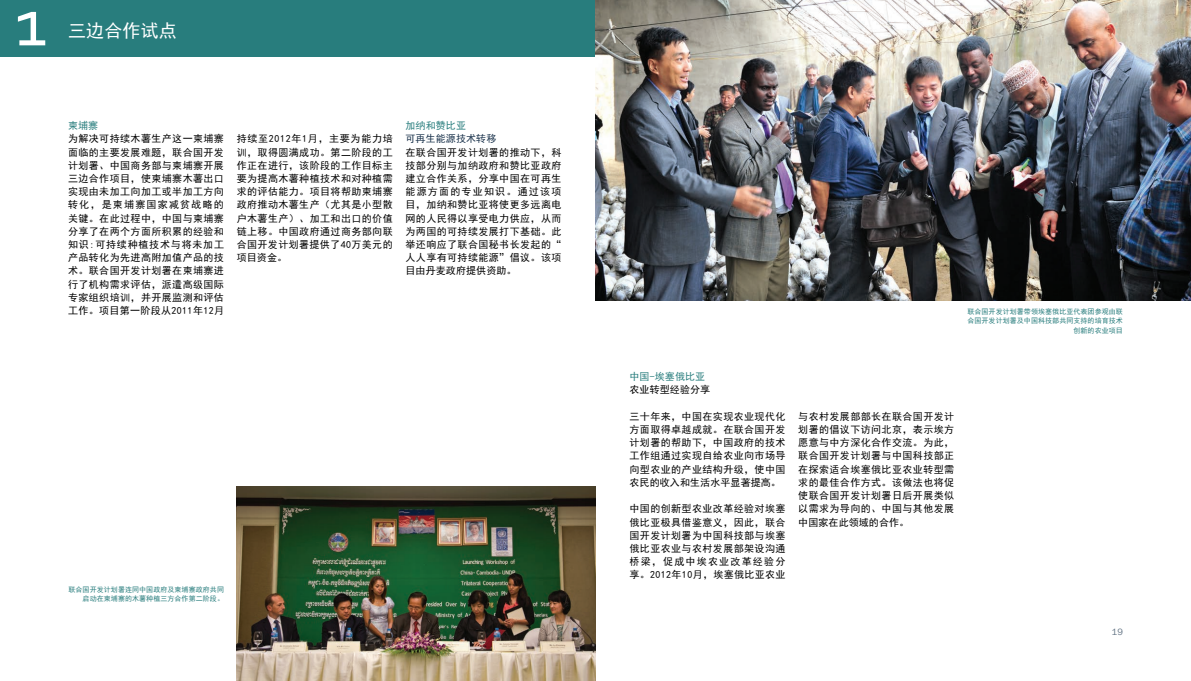
<style>
.page{position:relative;width:1191px;height:681px;background:#fff}
.page>*{position:absolute;margin:0;border:0;box-sizing:border-box;transform-origin:0 0}
.t1{font:72px "Corbel";color:#fff}
.Kapitel_Demi_copy_ye{font:18px "Sim Hei";letter-spacing:.01em;color:#fff}
.Lauftext_Book{font:10px/13.2px "Sim Hei";letter-spacing:.04em;color:#000;text-align:justify}
.Zwischentitel_Demi_y{font:10px "Sim Hei";letter-spacing:.01em;color:#287d7d}
.Zwischentitel_Demi_y-2{font:10px "Sim Hei";letter-spacing:.01em;color:#1c344d}
.Lauftext_Book-2{font:10px "Sim Hei";letter-spacing:.01em;color:#000}
.t2{font:9.2px "Franklin Gothic LT Com";color:#607182}
.Marginaltext_Book_ye{font:7px/9.2px "Sim Hei";letter-spacing:.01em;color:#287d7d;text-align:right}
</style>
<div class="page">
<div style="left:0;top:0;width:1191px;height:57px;background:#287d7d"></div>
<img style="left:237px;top:486px;width:358px;height:194px">
<img style="left:596px;top:0;width:595px;height:301px">
<p class="t1" style="left:15px;top:-23px;width:34px">1</p>
<p class="Kapitel_Demi_copy_ye" style="left:68px;top:21px;width:110px">三边合作试点</p>
<p class="Zwischentitel_Demi_y" style="left:68px;top:120px;width:32px">柬埔寨</p>
<p class="Lauftext_Book" style="left:68px;top:132px;width:157px">为解决可持续木薯生产这一柬埔寨面临的主要发展难题，联合国开发计划署、中国商务部与柬埔寨开展三边合作项目，使柬埔寨木薯出口实现由未加工向加工或半加工方向转化，是柬埔寨国家减贫战略的关键。在此过程中，中国与柬埔寨分享了在两个方面所积累的经验和知识:可持续种植技术与将未加工产品转化为先进高附加值产品的技术。联合国开发计划署在柬埔寨进行了机构需求评估，派遣高级国际专家组织培训，并开展监测和评估工作。项目第一阶段从2011年12月</p>
<p class="Lauftext_Book" style="left:237px;top:132px;width:157px">持续至2012年1月，主要为能力培训，取得圆满成功。第二阶段的工作正在进行，该阶段的工作目标主要为提高木薯种植技术和对种植需求的评估能力。项目将帮助柬埔寨政府推动木薯生产（尤其是小型散户木薯生产）、加工和出口的价值链上移。中国政府通过商务部向联合国开发计划署提供了40万美元的项目资金。</p>
<p class="Zwischentitel_Demi_y" style="left:405px;top:120px;width:62px">加纳和赞比亚</p>
<p class="Zwischentitel_Demi_y-2" style="left:405px;top:134px;width:92px">可再生能源技术转移</p>
<p class="Lauftext_Book" style="left:405px;top:145px;width:157px">在联合国开发计划署的推动下，科技部分别与加纳政府和赞比亚政府建立合作关系，分享中国在可再生能源方面的专业知识。通过该项目，加纳和赞比亚将使更多远离电网的人民得以享受电力供应，从而为两国的可持续发展打下基础。此举还响应了联合国秘书长发起的“人人享有可持续能源”倡议。该项目由丹麦政府提供资助。</p>
<p class="Marginaltext_Book_ye" style="left:68px;top:584px;width:157px">联合国开发计划署连同中国政府及柬埔寨政府共同启动在柬埔寨的木薯种植三方合作第二阶段。</p>
<p class="Marginaltext_Book_ye" style="left:967px;top:307px;width:157px">联合国开发计划署带领埃塞俄比亚代表团参观由联合国开发计划署及中国科技部共同支持的培育技术创新的农业项目</p>
<p class="Zwischentitel_Demi_y" style="left:629px;top:371px;width:77px">中国-埃塞俄比亚</p>
<p class="Lauftext_Book-2" style="left:629px;top:384px;width:82px">农业转型经验分享</p>
<p class="Lauftext_Book" style="left:629px;top:409px;width:157px">三十年来，中国在实现农业现代化方面取得卓越成就。在联合国开发计划署的帮助下，中国政府的技术工作组通过实现自给农业向市场导向型农业的产业结构升级，使中国农民的收入和生活水平显著提高。</p>
<p class="Lauftext_Book" style="left:629px;top:502px;width:157px">中国的创新型农业改革经验对埃塞俄比亚极具借鉴意义，因此，联合国开发计划署为中国科技部与埃塞俄比亚农业与农村发展部架设沟通桥梁，促成中埃农业改革经验分享。2012年10月，埃塞俄比亚农业</p>
<p class="Lauftext_Book" style="left:798px;top:409px;width:157px">与农村发展部部长在联合国开发计划署的倡议下访问北京，表示埃方愿意与中方深化合作交流。为此，联合国开发计划署与中国科技部正在探索适合埃塞俄比亚农业转型需求的最佳合作方式。该做法也将促使联合国开发计划署日后开展类似以需求为导向的、中国与其他发展中国家在此领域的合作。</p>
<p class="t2" style="left:1111px;top:626px;width:13px">19</p>
</div>
